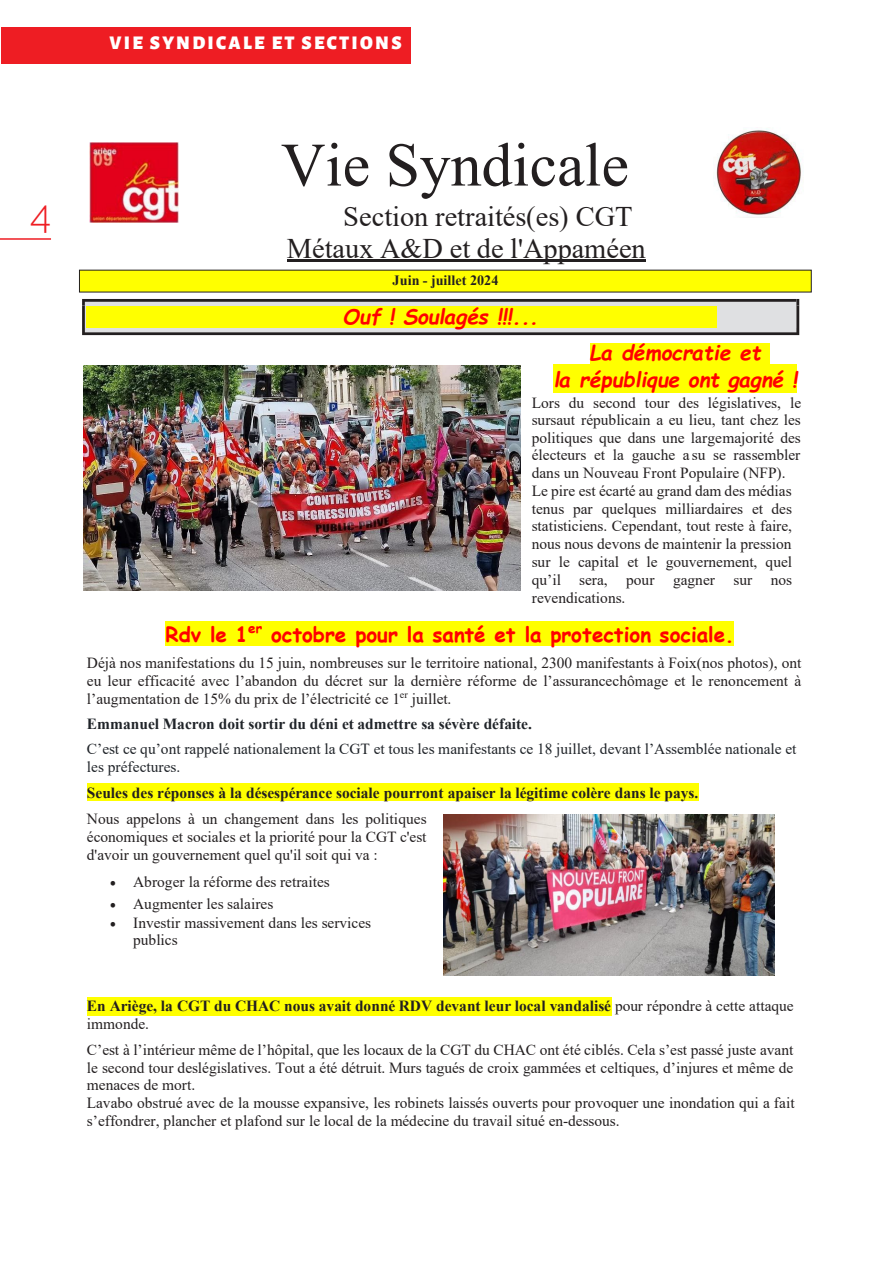
<style>
.page{position:relative;width:893px;height:1263px;background:#fff}
.page>*{position:absolute;margin:0;border:0;box-sizing:border-box;transform-origin:0 0}
.t1{font:61.65px "Times New Roman";color:#231f20}
.t2{font:300 39px "Raleway";color:#ee1d23}
.t3{font:28.35px/32.4px "Times New Roman";color:#231f20}
.t4{font:italic 700 20.7px/27.5px "Comic Sans MS";color:#f00;text-align:center}
.t5{font:700 20.7px "Comic Sans MS";letter-spacing:-.005em;color:#f00}
.t6{font:900 19.5px "Alegreya Sans";letter-spacing:.12em;color:#fff}
.t7{font:15.45px/17.7px "Times New Roman";color:#231f20}
.t8{font:700 15.45px/26px "Times New Roman";color:#231f20}
.t9{font:15.45px/25px "Times New Roman";color:#202429}
.t10{font:700 14.25px "Times New Roman";color:#231f20}
.s1{font-weight:700}
.s2{font-weight:400;color:#202429}
.s3{font-weight:400}
</style>
<div class="page">
<hr style="left:0;top:238px;width:51px;height:2px;background:#ee1d23">
<div style="left:1px;top:27px;width:409px;height:37px;background:#ee1d23"></div>
<hr style="left:287px;top:260px;width:358px;height:2px;background:#231f20">
<div style="left:590px;top:343px;width:179px;height:21px;background:#ff0"></div>
<div style="left:554px;top:364px;width:243px;height:29px;background:#ff0"></div>
<div style="left:166px;top:621px;width:568px;height:25px;background:#ff0"></div>
<div style="left:87px;top:783px;width:611px;height:18px;background:#ff0"></div>
<div style="left:87px;top:997px;width:524px;height:18px;background:#ff0"></div>
<div style="left:79px;top:270px;width:732px;height:22px;background:#ff0"></div>
<svg style="left:82px;top:299px;width:717px;height:36px"></svg>
<img style="left:86px;top:306px;width:712px;height:23px">
<img style="left:89px;top:142px;width:90px;height:81px">
<img style="left:714px;top:128px;width:87px;height:90px">
<img style="left:83px;top:366px;width:437px;height:224px">
<img style="left:443px;top:815px;width:332px;height:160px">
<p class="t6" style="left:110px;top:27px;width:294px">VIE SYNDICALE ET SECTIONS</p>
<h2 class="t2" style="left:30px;top:191px;width:22px">4</h2>
<p class="t1" style="left:281px;top:121px;width:349px">Vie Syndicale</p>
<p class="t3" style="left:287px;top:199px;width:360px;text-indent:56px">Section retraités(es) CGT<br>Métaux A&amp;D et de l'Appaméen</p>
<p class="t10" style="left:393px;top:270px;width:107px">Juin - juillet 2024</p>
<p class="t4" style="left:343px;top:302px;width:197px">Ouf ! Soulagés !!!...</p>
<p class="t4" style="left:554px;top:338px;width:245px">La démocratie et<br>la république ont gagné !</p>
<p class="t7" style="left:532px;top:393px;width:271px">Lors du second tour des législatives, le sursaut républicain a eu lieu, tant chez les politiques que dans une largemajorité des électeurs et la gauche a su se rassembler dans un Nouveau Front Populaire (NFP).<br>Le pire est écarté au grand dam des médias tenus par quelques milliardaires et des statisticiens. Cependant, tout reste à faire, nous nous devons de maintenir la pression sur le capital et le gouvernement, quel qu’il sera, pour gagner sur nos revendications.</p>
<p class="t5" style="left:166px;top:619px;width:570px">Rdv le 1<sup>er</sup> octobre pour la santé et la protection sociale.</p>
<p class="t7" style="left:87px;top:654px;width:716px;text-align:justify">Déjà nos manifestations du 15 juin, nombreuses sur le territoire national, 2300 manifestants à Foix(nos photos), ont eu leur efficacité avec l’abandon du décret sur la dernière réforme de l’assurancechômage et le renoncement à l’augmentation de 15% du prix de l’électricité ce 1<sup>er</sup> juillet.</p>
<p class="t9" style="left:87px;top:711px;width:711px"><span class="s1">Emmanuel Macron doit sortir du déni et admettre sa sévère défaite.<br></span>C’est ce qu’ont rappelé nationalement la CGT et tous les manifestants ce 18 juillet, devant l’Assemblée nationale et</p>
<p class="t8" style="left:87px;top:753px;width:613px"><span class="s2">les préfectures.<br></span>Seules des réponses à la désespérance sociale pourront apaiser la légitime colère dans le pays.<br><span class="s3">Nous appelons à un changement dans les politiques</span></p>
<p class="t7" style="left:87px;top:827px;width:341px">économiques et sociales et la priorité pour la CGT c'est d'avoir un gouvernement quel qu'il soit qui va :</p>
<p class="t7" style="left:110px;top:873px;width:221px">• Abroger la réforme des retraites</p>
<p class="t7" style="left:110px;top:894px;width:165px">• Augmenter les salaires</p>
<p class="t7" style="left:133px;top:913px;width:239px;text-indent:-23px">• Investir massivement dans les services publics</p>
<p class="t8" style="left:87px;top:997px;width:708px;line-height:17.9px">En Ariège, la CGT du CHAC nous avait donné RDV devant leur local vandalisé <span class="s3">pour répondre à cette attaque immonde.</span></p>
<p class="t7" style="left:87px;top:1040px;width:709px">C’est à l’intérieur même de l’hôpital, que les locaux de la CGT du CHAC ont été ciblés. Cela s’est passé juste avant le second tour deslégislatives. Tout a été détruit. Murs tagués de croix gammées et celtiques, d’injures et même de menaces de mort.<br>Lavabo obstrué avec de la mousse expansive, les robinets laissés ouverts pour provoquer une inondation qui a fait s’effondrer, plancher et plafond sur le local de la médecine du travail situé en-dessous.</p>
</div>
